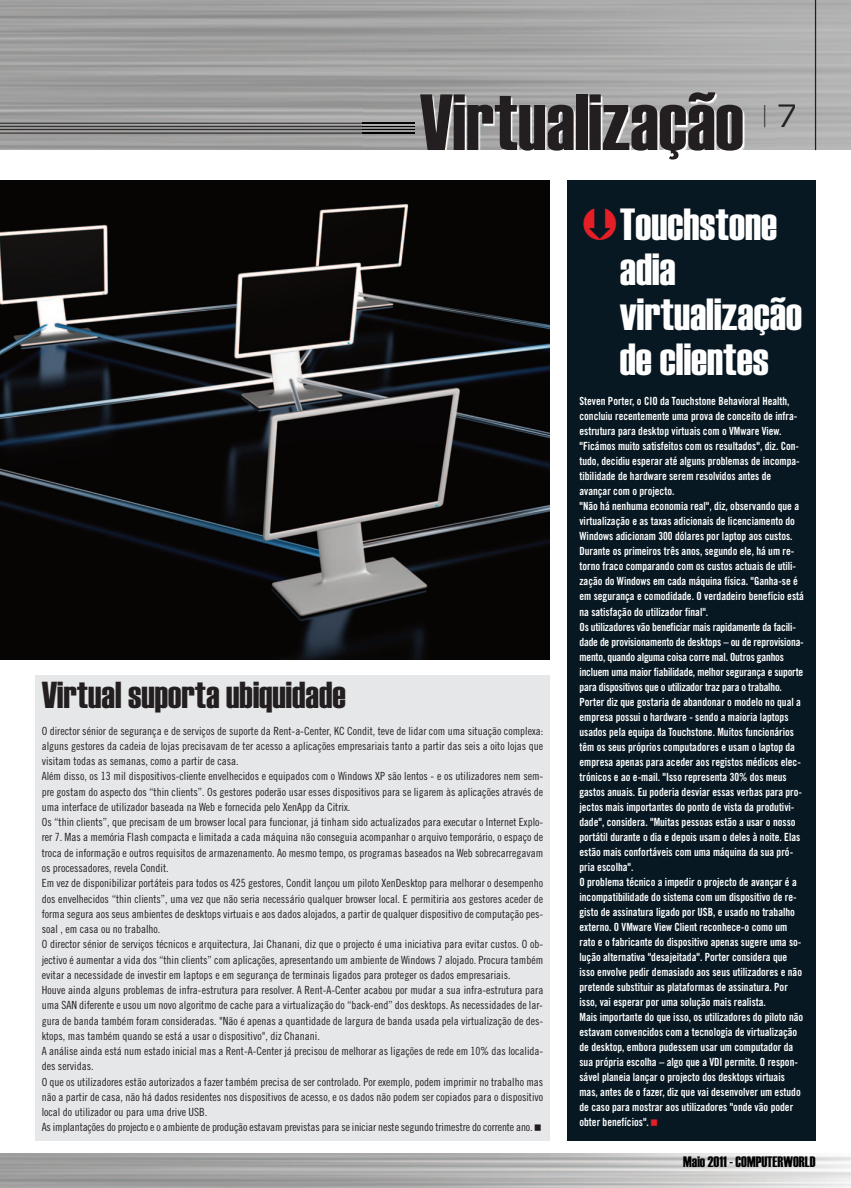
<style>
.page{position:relative;width:851px;height:1188px;background:#fff}
.page>*{position:absolute;margin:0;border:0;box-sizing:border-box;transform-origin:0 0}
.t1{font:79.38px "Haettenschweiler";color:#231f20}
.t2{font:45px/45px "Haettenschweiler";color:#fff}
.t3{font:37.5px "Haettenschweiler";color:#231f20}
.t4{font:condensed 30px "Eurostile LT Std";color:#231f20;scale:.5 1}
.t5{font:15.12px "Haettenschweiler";color:#000}
.t6{font:11.25px/15.2px "Trade Gothic LT Std Cn 18";color:#231f20}
.t7{font:11.25px/15px "Trade Gothic LT Std Bd Cn 20";color:#fff;scale:.95 1}
.s1{font-stretch:normal}
</style>
<div class="page">
<img style="left:0;top:0;width:850px;height:1187px">
<div style="left:0;top:150px;width:850px;height:1002px;background:#fff"></div>
<hr style="left:0;top:123px;width:415px;height:1px;background:#231f20">
<hr style="left:0;top:126px;width:415px;height:1px;background:#231f20">
<hr style="left:0;top:129px;width:415px;height:1px;background:#231f20">
<hr style="left:0;top:133px;width:415px;height:1px;background:#231f20">
<img style="left:363px;top:78px;width:412px;height:115px">
<img style="left:363px;top:123px;width:52px;height:1px">
<img style="left:363px;top:126px;width:52px;height:1px">
<img style="left:363px;top:129px;width:52px;height:1px">
<img style="left:363px;top:133px;width:52px;height:1px">
<hr style="left:814px;top:0;width:2px;height:150px;background:#231f20">
<div style="left:567px;top:180px;width:248px;height:960px;background:#071822"></div>
<img style="left:0;top:180px;width:549px;height:479px">
<div style="left:35px;top:675px;width:514px;height:465px;background:#e6e7e9"></div>
<h1 class="t1" style="left:420px;top:94px;width:325px">Virtualização</h1>
<h3 class="t4" style="left:763px;top:99px;width:70px">| <span class="s1">7</span></h3>
<h3 class="t3" style="left:42px;top:681px;width:305px">Virtual suporta ubiquidade</h3>
<p class="t6" style="left:42px;top:723px;width:503px">O director sénior de segurança e de serviços de suporte da Rent-a-Center, KC Condit, teve de lidar com uma situação complexa: alguns gestores da cadeia de lojas precisavam de ter acesso a aplicações empresariais tanto a partir das seis a oito lojas que visitam todas as semanas, como a partir de casa.<br>Além disso, os 13 mil dispositivos-cliente envelhecidos e equipados com o Windows XP são lentos - e os utilizadores nem sem&shy;pre gostam do aspecto dos “thin clients”. Os gestores poderão usar esses dispositivos para se ligarem às aplicações através de uma interface de utilizador baseada na Web e fornecida pelo XenApp da Citrix.<br>Os “thin clients”, que precisam de um browser local para funcionar, já tinham sido actualizados para executar o Internet Explo&shy;rer 7. Mas a memória Flash compacta e limitada a cada máquina não conseguia acompanhar o arquivo temporário, o espaço de troca de informação e outros requisitos de armazenamento. Ao mesmo tempo, os programas baseados na Web sobrecarregavam os processadores, revela Condit.<br>Em vez de disponibilizar portáteis para todos os 425 gestores, Condit lançou um piloto XenDesktop para melhorar o desempenho dos envelhecidos “thin clients”, uma vez que não seria necessário qualquer browser local. E permitiria aos gestores aceder de forma segura aos seus ambientes de desktops virtuais e aos dados alojados, a partir de qualquer dispositivo de computação pes&shy;soal , em casa ou no trabalho.<br>O director sénior de serviços técnicos e arquitectura, Jai Chanani, diz que o projecto é uma iniciativa para evitar custos. O ob&shy;jectivo é aumentar a vida dos “thin clients” com aplicações, apresentando um ambiente de Windows 7 alojado. Procura também evitar a necessidade de investir em laptops e em segurança de terminais ligados para proteger os dados empresariais.<br>Houve ainda alguns problemas de infra-estrutura para resolver. A Rent-A-Center acabou por mudar a sua infra-estrutura para uma SAN diferente e usou um novo algoritmo de cache para a virtualização do “back-end” dos desktops. As necessidades de lar&shy;gura de banda também foram consideradas. "Não é apenas a quantidade de largura de banda usada pela virtualização de des&shy;ktops, mas também quando se está a usar o dispositivo", diz Chanani.<br>A análise ainda está num estado inicial mas a Rent-A-Center já precisou de melhorar as ligações de rede em 10% das localida&shy;des servidas.<br>O que os utilizadores estão autorizados a fazer também precisa de ser controlado. Por exemplo, podem imprimir no trabalho mas não a partir de casa, não há dados residentes nos dispositivos de acesso, e os dados não podem ser copiados para o dispositivo local do utilizador ou para uma drive USB.<br>As implantações do projecto e o ambiente de produção estavam previstas para se iniciar neste segundo trimestre do corrente ano.</p>
<h2 class="t2" style="left:619px;top:204px;width:183px">Touchstone adia virtualização de clientes</h2>
<p class="t7" style="left:579px;top:394px;width:238px">Steven Porter, o CIO da Touchstone Behavioral Health, concluiu recentemente uma prova de conceito de infra&shy;estrutura para desktop virtuais com o VMware View. "Ficámos muito satisfeitos com os resultados", diz. Con&shy;tudo, decidiu esperar até alguns problemas de incompa&shy;tibilidade de hardware serem resolvidos antes de avançar com o projecto.<br>"Não há nenhuma economia real", diz, observando que a virtualização e as taxas adicionais de licenciamento do Windows adicionam 300 dólares por laptop aos custos.<br>Durante os primeiros três anos, segundo ele, há um re&shy;torno fraco comparando com os custos actuais de utili&shy;zação do Windows em cada máquina física. "Ganha-se é em segurança e comodidade. O verdadeiro benefício está na satisfação do utilizador final".<br>Os utilizadores vão beneficiar mais rapidamente da facili&shy;dade de provisionamento de desktops – ou de reprovisiona&shy;mento, quando alguma coisa corre mal. Outros ganhos incluem uma maior fiabilidade, melhor segurança e suporte para dispositivos que o utilizador traz para o trabalho.<br>Porter diz que gostaria de abandonar o modelo no qual a empresa possui o hardware - sendo a maioria laptops usados pela equipa da Touchstone. Muitos funcionários têm os seus próprios computadores e usam o laptop da empresa apenas para aceder aos registos médicos elec&shy;trónicos e ao e-mail. "Isso representa 30% dos meus gastos anuais. Eu poderia desviar essas verbas para pro&shy;jectos mais importantes do ponto de vista da produtivi&shy;dade", considera. "Muitas pessoas estão a usar o nosso portátil durante o dia e depois usam o deles à noite. Elas estão mais confortáveis com uma máquina da sua pró&shy;pria escolha".<br>O problema técnico a impedir o projecto de avançar é a incompatibilidade do sistema com um dispositivo de re&shy;gisto de assinatura ligado por USB, e usado no trabalho externo. O VMware View Client reconhece-o como um rato e o fabricante do dispositivo apenas sugere uma so&shy;lução alternativa "desajeitada". Porter considera que isso envolve pedir demasiado aos seus utilizadores e não pretende substituir as plataformas de assinatura. Por isso, vai esperar por uma solução mais realista.<br>Mais importante do que isso, os utilizadores do piloto não estavam convencidos com a tecnologia de virtualização de desktop, embora pudessem usar um computador da sua própria escolha – algo que a VDI permite. O respon&shy;sável planeia lançar o projecto dos desktops virtuais mas, antes de o fazer, diz que vai desenvolver um estudo de caso para mostrar aos utilizadores "onde vão poder obter benefícios".</p>
<h3 class="t5" style="left:683px;top:1156px;width:134px">Maio 2011 - COMPUTERWORLD</h3>
</div>
